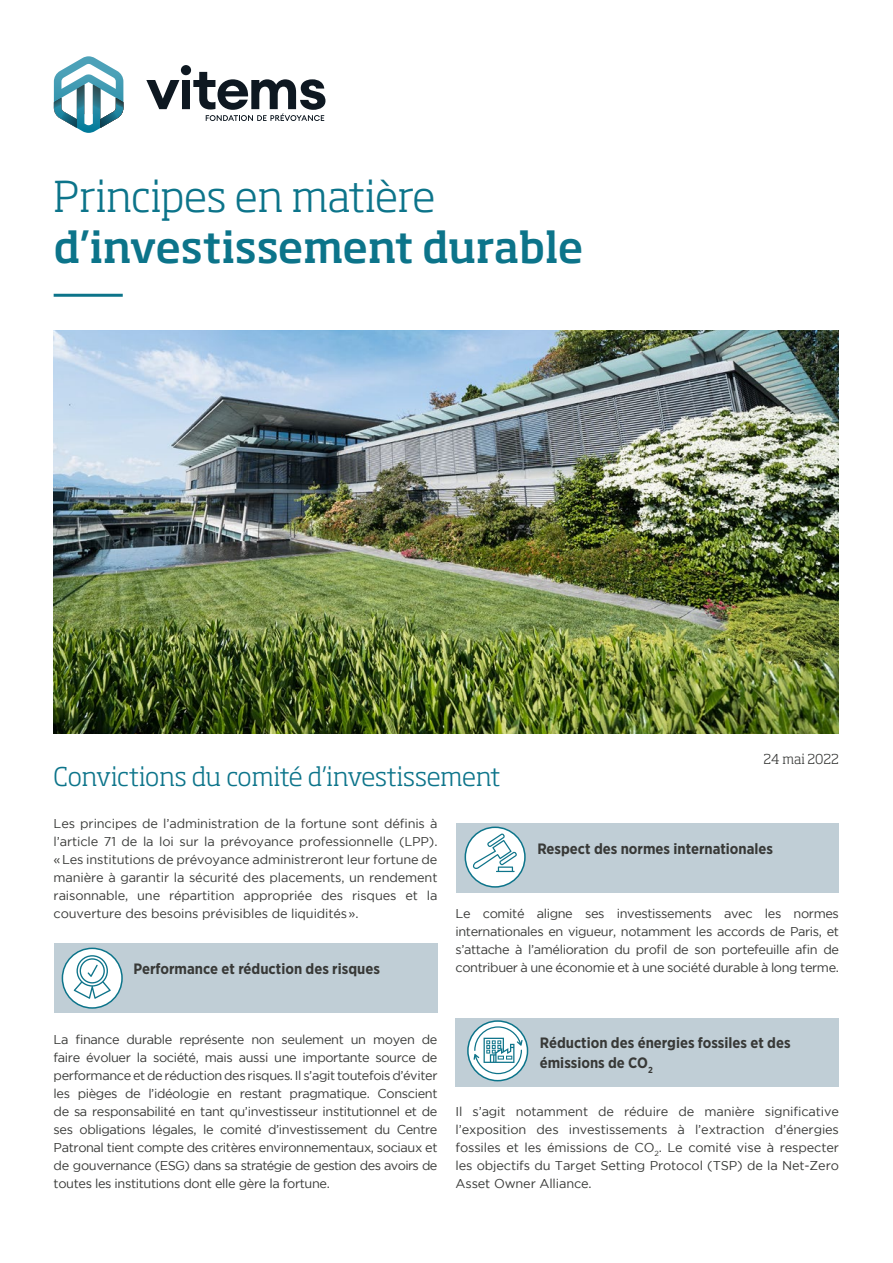
<style>
.page{position:relative;width:893px;height:1263px;background:#fff}
.page>*{position:absolute;margin:0;border:0;box-sizing:border-box;transform-origin:0 0}
.t1{font:500 42px "Soho Std";letter-spacing:-.005em;color:#0c748a}
.t2{font:300 42px "Soho Std";color:#0c748a}
.t3{font:300 25.5px "Soho Std";letter-spacing:-.005em;color:#0c748a}
.t4{font:700 15px/19.5px "Gotham Narrow";color:#383937}
.t5{font:300 13.5px "Soho Std";color:#383937}
.t6{font:12.75px/18px "Gotham";letter-spacing:-.02em;color:#383937;text-align:justify}
</style>
<div class="page">
<img style="left:54px;top:331px;width:785px;height:403px">
<hr style="left:54px;top:294px;width:69px;height:3px;background:#0c748a">
<div style="left:54px;top:944px;width:383px;height:69px;background:#c0ced6"></div>
<div style="left:456px;top:823px;width:383px;height:69px;background:#c0ced6"></div>
<div style="left:455px;top:1018px;width:384px;height:68px;background:#c0ced6"></div>
<svg style="left:468px;top:1021px;width:59px;height:60px"></svg>
<div style="left:467px;top:1020px;width:61px;height:61px;border:2px solid #0c748a;border-radius:50%"></div>
<div style="left:62px;top:948px;width:60px;height:60px;background:#fff;border-radius:50%"></div>
<div style="left:62px;top:947px;width:61px;height:62px;border:2px solid #0c748a;border-radius:50%"></div>
<svg style="left:465px;top:827px;width:60px;height:60px"></svg>
<div style="left:465px;top:826px;width:61px;height:62px;border:2px solid #0c748a;border-radius:50%"></div>
<svg style="left:74px;top:955px;width:37px;height:44px"></svg>
<svg style="left:473px;top:833px;width:44px;height:39px;background:#d4e6ea"></svg>
<svg style="left:474px;top:1026px;width:49px;height:48px;background:#bfdae0"></svg>
<svg style="left:54px;top:56px;width:69px;height:77px"></svg>
<svg style="left:146px;top:65px;width:179px;height:56px"></svg>
<h1 class="t2" style="left:54px;top:170px;width:383px">Principes en matière</h1>
<h1 class="t1" style="left:54px;top:220px;width:531px">d’investissement durable</h1>
<h2 class="t3" style="left:54px;top:761px;width:448px">Convictions du comité d’investissement</h2>
<p class="t5" style="left:764px;top:751px;width:77px">24 mai 2022</p>
<p class="t6" style="left:54px;top:814px;width:385px">Les principes de l’administration de la fortune sont définis à l’article 71 de la loi sur la prévoyance professionnelle (LPP). «Les institutions de prévoyance administreront leur fortune de manière à garantir la sécurité des placements, un rendement raisonnable, une répartition appropriée des risques et la couverture des besoins prévisibles de liquidités».</p>
<p class="t4" style="left:133px;top:959px;width:248px">Performance et réduction des risques</p>
<p class="t4" style="left:537px;top:838px;width:237px">Respect des normes internationales</p>
<p class="t6" style="left:455px;top:904px;width:385px">Le comité aligne ses investissements avec les normes internationales en vigueur, notamment les accords de Paris, et s’attache à l’amélioration du profil de son portefeuille afin de contribuer à une économie et à une société durable à long terme.</p>
<p class="t6" style="left:54px;top:1030px;width:385px">La finance durable représente non seulement un moyen de faire évoluer la société, mais aussi une importante source de performance et de réduction des risques. Il s’agit toutefois d’éviter les pièges de l’idéologie en restant pragmatique. Conscient de sa responsabilité en tant qu’investisseur institutionnel et de ses obligations légales, le comité d’investissement du Centre Patronal tient compte des critères environnementaux, sociaux et de gouvernance (ESG) dans sa stratégie de gestion des avoirs de toutes les institutions dont elle gère la fortune.</p>
<p class="t4" style="left:540px;top:1033px;width:252px">Réduction des énergies fossiles et des émissions de CO<sub>2</sub></p>
<p class="t6" style="left:455px;top:1102px;width:385px">Il s’agit notamment de réduire de manière significative l’exposition des investissements à l’extraction d’énergies fossiles et les émissions de CO<sub>2</sub>. Le comité vise à respecter les objectifs du Target Setting Protocol (TSP) de la Net-Zero Asset Owner Alliance.</p>
</div>
